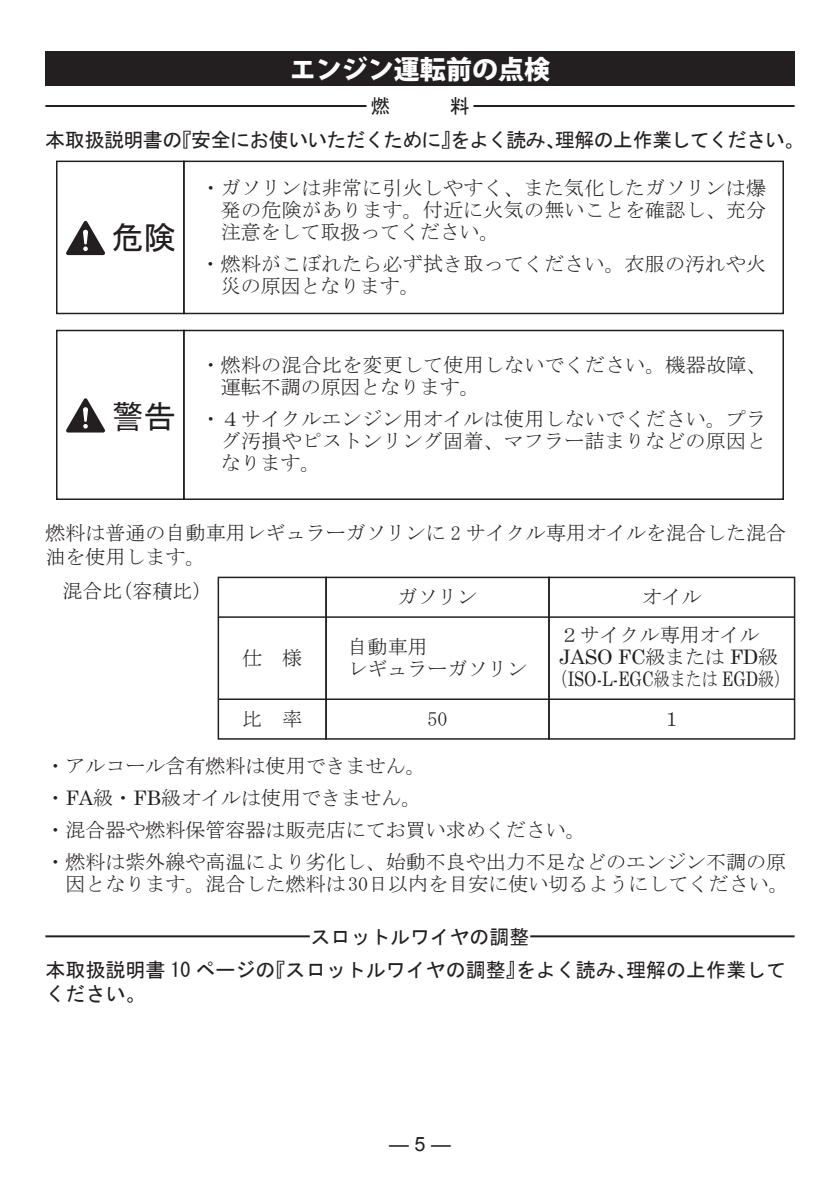
<style>
.page{position:relative;width:840px;height:1191px;background:#fff}
.page>*{position:absolute;margin:0;border:0;box-sizing:border-box;transform-origin:0 0}
.t1{font:32px "MS Gothic";color:#231f20}
.t2{font:800 26px "Koz Go Pro";color:#fff}
.t3{font:20px/22px "MS Mincho";color:#231f20}
.t4{font:20px/24px "MS Gothic";letter-spacing:-.01em;color:#231f20}
.t5{font:20px "MS Gothic";letter-spacing:-.04em;color:#231f20}
.t6{font:20px/22px "Century Schoolbook";color:#231f20;text-align:center}
.t7{font:19.8px "MS Gothic";color:#231f20}
.s1{font-family:"MS Mincho"}
.s2{font-family:"Century Schoolbook"}
.s3{font-family:"Arial"}
</style>
<div class="page">
<div style="left:45px;top:51px;width:749px;height:34px;background:#231f20"></div>
<hr style="left:45px;top:105px;width:321px;height:2px;background:#231f20">
<hr style="left:473px;top:105px;width:321px;height:2px;background:#231f20">
<hr style="left:45px;top:935px;width:264px;height:2px;background:#231f20">
<hr style="left:530px;top:935px;width:264px;height:2px;background:#231f20">
<div style="left:56px;top:161px;width:128px;height:153px;border:2px solid #231f20"></div>
<div style="left:183px;top:161px;width:600px;height:153px;border:2px solid #231f20"></div>
<div style="left:56px;top:330px;width:128px;height:170px;border:2px solid #231f20"></div>
<div style="left:183px;top:330px;width:600px;height:170px;border:2px solid #231f20"></div>
<svg style="left:66px;top:221px;width:39px;height:34px"></svg>
<svg style="left:66px;top:398px;width:39px;height:34px"></svg>
<div style="left:217px;top:576px;width:110px;height:163px;border:2px solid #231f20"></div>
<div style="left:325px;top:576px;width:224px;height:163px;border:2px solid #231f20"></div>
<div style="left:548px;top:576px;width:246px;height:163px;border:2px solid #231f20"></div>
<hr style="left:218px;top:616px;width:576px;height:2px;background:#231f20">
<hr style="left:218px;top:698px;width:576px;height:2px;background:#231f20">
<h2 class="t2" style="left:290px;top:52px;width:261px">エンジン運転前の点検</h2>
<p class="t7" style="left:370px;top:96px;width:21px">燃</p>
<p class="t7" style="left:449px;top:96px;width:21px">料</p>
<p class="t5" style="left:45px;top:129px;width:760px">本取扱説明書の『安全にお使いいただくために』をよく読み、理解の上作業してください。</p>
<h1 class="t1" style="left:112px;top:221px;width:65px">危険</h1>
<h1 class="t1" style="left:112px;top:400px;width:65px">警告</h1>
<p class="t3" style="left:221px;top:176px;width:546px;text-align:justify;text-indent:-20px">・ガソリンは非常に引火しやすく、また気化したガソリンは爆発の危険があります。付近に火気の無いことを確認し、充分注意をして取扱ってください。</p>
<p class="t3" style="left:221px;top:252px;width:546px;text-indent:-20px">・燃料がこぼれたら必ず拭き取ってください。衣服の汚れや火災の原因となります。</p>
<p class="t3" style="left:221px;top:354px;width:547px;text-indent:-20px">・燃料の混合比を変更して使用しないでください。機器故障、運転不調の原因となります。</p>
<p class="t3" style="left:221px;top:408px;width:546px;text-align:justify;text-indent:-20px">・４サイクルエンジン用オイルは使用しないでください。プラグ汚損やピストンリング固着、マフラー詰まりなどの原因となります。</p>
<p class="t3" style="left:45px;top:520px;width:741px;line-height:24px">燃料は普通の自動車用レギュラーガソリンに 2 サイクル専用オイルを混合した混合油を使用します。</p>
<p class="t3" style="left:62px;top:580px;width:151px">混合比（容積比）</p>
<p class="t3" style="left:242px;top:647px;width:61px">仕　様</p>
<p class="t3" style="left:397px;top:586px;width:81px">ガソリン</p>
<p class="t3" style="left:641px;top:586px;width:61px">オイル</p>
<p class="t3" style="left:347px;top:636px;width:181px">自動車用<br>レギュラーガソリン</p>
<p class="t3" style="left:559px;top:623px;width:201px">２サイクル専用オイル</p>
<p class="t6" style="left:551px;top:645px;width:240px">JASO FC<span class="s1">級または</span> FD<span class="s1">級（</span>ISO-L-EGC<span class="s1">級または</span> EGD<span class="s1">級）</span></p>
<p class="t3" style="left:242px;top:708px;width:61px">比　率</p>
<p class="t3" style="left:427px;top:708px;width:22px">50</p>
<p class="t3" style="left:661px;top:708px;width:21px">１</p>
<p class="t3" style="left:45px;top:750px;width:741px;line-height:32px">・アルコール含有燃料は使用できません。<br>・<span class="s2">FA</span>級・<span class="s2">FB</span>級オイルは使用できません。<br>・混合器や燃料保管容器は販売店にてお買い求めください。<br>・燃料は紫外線や高温により劣化し、始動不良や出力不足などのエンジン不調の原</p>
<p class="t3" style="left:65px;top:873px;width:724px">因となります。混合した燃料は30日以内を目安に使い切るようにしてください。</p>
<p class="t7" style="left:310px;top:926px;width:220px">スロットルワイヤの調整</p>
<p class="t4" style="left:45px;top:957px;width:741px">本取扱説明書 10 ページの『スロットルワイヤの調整』をよく読み、理解の上作業してください。</p>
<p class="t7" style="left:389px;top:1134px;width:63px">―<span class="s3">5</span>―</p>
</div>
